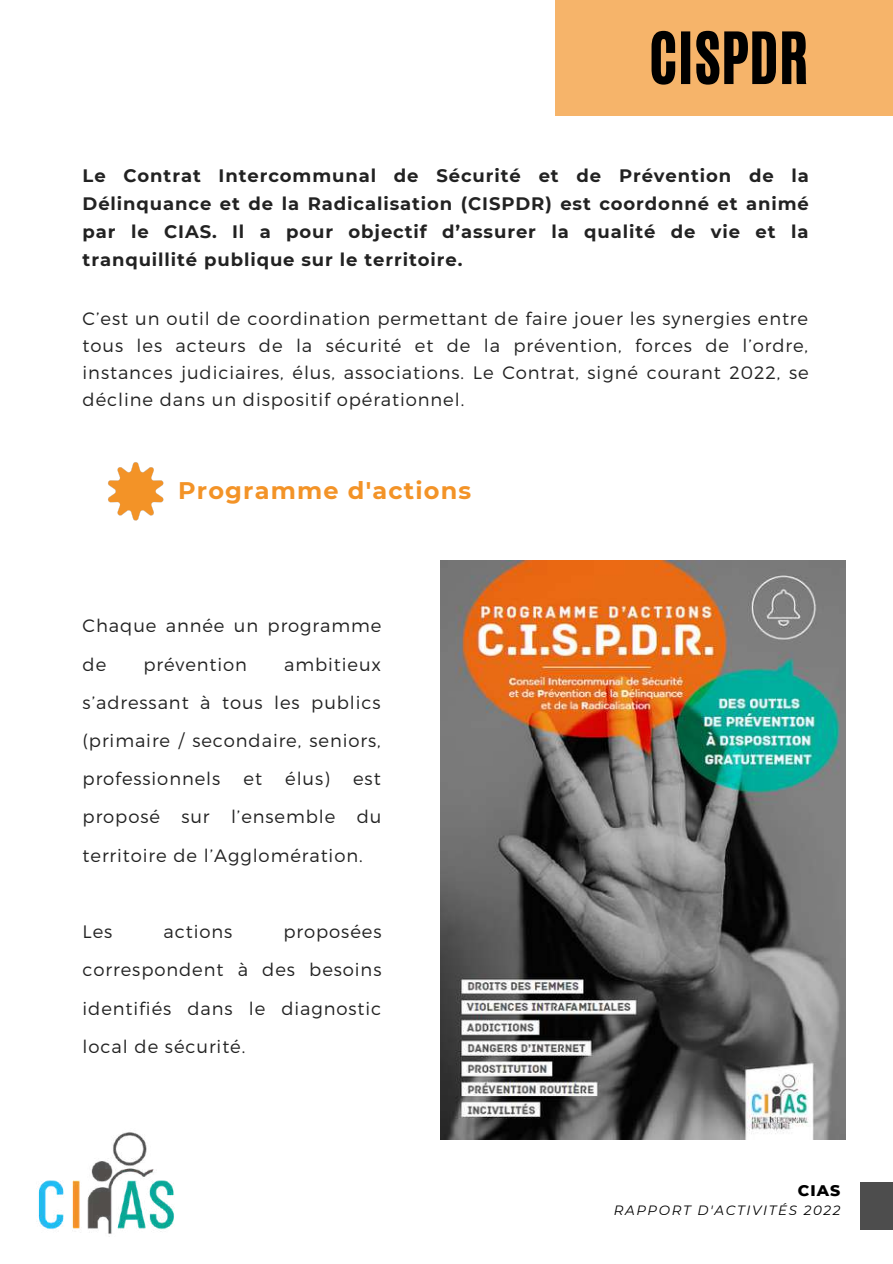
<style>
.page{position:relative;width:893px;height:1264px;background:#fff}
.page>*{position:absolute;margin:0;border:0;box-sizing:border-box;transform-origin:0 0}
.t1{font:59.55px "CA Generated";letter-spacing:.01em;color:#000}
.t2{font:700 24px "Montserrat";letter-spacing:.05em;color:#f39327}
.t3{font:300 18px/38.2px "Montserrat";letter-spacing:.05em;color:#222;text-align:justify}
.t4{font:700 18px/28px "Montserrat";letter-spacing:.05em;color:#222;text-align:justify}
.t5{font:800 15.75px "Montserrat";color:#000}
.t6{font:italic 13.5px "Montserrat";letter-spacing:.12em;color:#000}
</style>
<div class="page">
<div style="left:555px;top:0;width:337px;height:115px;background:#f6b46a"></div>
<div style="left:860px;top:1181px;width:32px;height:48px;background:#4d4d4d"></div>
<img style="left:38px;top:1132px;width:136px;height:102px">
<svg style="left:108px;top:462px;width:56px;height:59px"></svg>
<img style="left:440px;top:560px;width:405px;height:579px">
<h1 class="t1" style="left:649px;top:15px;width:161px">CISPDR</h1>
<p class="t4" style="left:83px;top:161px;width:727px">Le Contrat Intercommunal de Sécurité et de Prévention de la Délinquance et de la Radicalisation (CISPDR) est coordonné et animé par le CIAS. Il a pour objectif d’assurer la qualité de vie et la tranquillité publique sur le territoire.</p>
<p class="t3" style="left:83px;top:304px;width:727px;line-height:27px">C’est un outil de coordination permettant de faire jouer les synergies entre tous les acteurs de la sécurité et de la prévention, forces de l’ordre, instances judiciaires, élus, associations. Le Contrat, signé courant 2022, se décline dans un dispositif opérationnel.</p>
<h2 class="t2" style="left:178px;top:476px;width:294px">Programme d'actions</h2>
<p class="t3" style="left:83px;top:606px;width:300px">Chaque année un programme de</p>
<p class="t3" style="left:143px;top:644px;width:105px">prévention</p>
<p class="t3" style="left:83px;top:644px;width:300px;text-indent:201px">ambitieux s’adressant à tous les publics (primaire / secondaire, seniors, professionnels</p>
<p class="t3" style="left:243px;top:758px;width:20px">et</p>
<p class="t3" style="left:285px;top:758px;width:46px">élus)</p>
<p class="t3" style="left:83px;top:758px;width:300px;text-indent:270px">est proposé sur l’ensemble du territoire de l’Agglomération.</p>
<p class="t3" style="left:83px;top:911px;width:300px;text-indent:201px">proposées correspondent à des besoins identifiés dans le diagnostic local de sécurité.</p>
<p class="t3" style="left:83px;top:911px;width:31px">Les</p>
<p class="t3" style="left:164px;top:911px;width:70px">actions</p>
<p class="t5" style="left:797px;top:1180px;width:44px">CIAS</p>
<p class="t6" style="left:613px;top:1202px;width:228px">RAPPORT D'ACTIVITÉS 2022</p>
</div>
